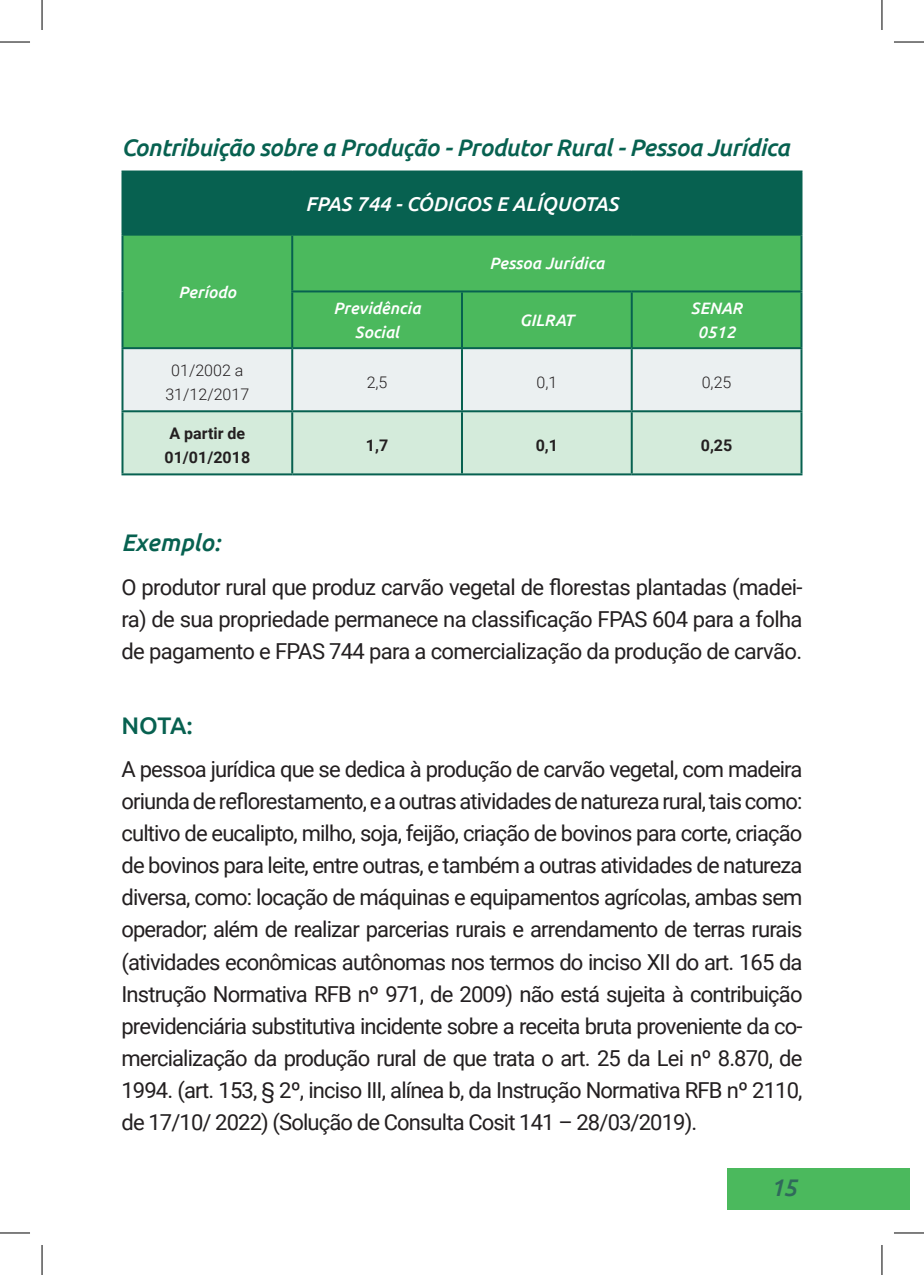
<style>
.page{position:relative;width:924px;height:1275px;background:#fff}
.page>*{position:absolute;margin:0;border:0;box-sizing:border-box;transform-origin:0 0}
.t1{font:italic 500 24px "Ubuntu";letter-spacing:-.02em;color:#076150}
.t2{font:italic 500 24px "Ubuntu";color:#076150}
.t3{font:500 24px "Ubuntu";color:#076150}
.t4{font:italic 500 24px "Ubuntu";color:#30695b}
.t5{font:22px/32px "Roboto";letter-spacing:-.04em;color:#231f20;text-align:justify}
.t6{font:italic 500 20px "Ubuntu";color:#fff}
.t7{font:italic 500 16.4px/24px "Ubuntu";color:#fff;text-align:center}
.t8{font:700 16px/24px "Roboto";color:#231f20;text-align:center}
.t9{font:300 16px/24px "Roboto";color:#231f20;text-align:center}
</style>
<div class="page">
<div style="left:727px;top:1168px;width:182px;height:42px;background:#4bb95d"></div>
<div style="left:122px;top:171px;width:679px;height:64px;background:#076150"></div>
<div style="left:123px;top:236px;width:677px;height:111px;background:#4bb95d"></div>
<svg style="left:123px;top:349px;width:677px;height:124px;background:#deece5"></svg>
<hr style="left:121px;top:170px;width:171px;height:2px;background:#076150">
<hr style="left:121px;top:172px;width:2px;height:62px;background:#076150">
<hr style="left:292px;top:170px;width:170px;height:2px;background:#076150">
<hr style="left:462px;top:170px;width:169px;height:2px;background:#076150">
<hr style="left:631px;top:170px;width:171px;height:2px;background:#076150">
<hr style="left:800px;top:172px;width:2px;height:62px;background:#076150">
<hr style="left:121px;top:234px;width:171px;height:2px;background:#076150">
<hr style="left:121px;top:236px;width:2px;height:55px;background:#076150">
<hr style="left:121px;top:291px;width:2px;height:56px;background:#076150">
<hr style="left:292px;top:234px;width:170px;height:2px;background:#076150">
<hr style="left:291px;top:236px;width:2px;height:54px;background:#076150">
<hr style="left:462px;top:234px;width:169px;height:2px;background:#076150">
<hr style="left:631px;top:234px;width:171px;height:2px;background:#076150">
<hr style="left:800px;top:236px;width:2px;height:54px;background:#076150">
<hr style="left:291px;top:290px;width:171px;height:2px;background:#076150">
<hr style="left:291px;top:292px;width:2px;height:55px;background:#076150">
<hr style="left:462px;top:290px;width:169px;height:2px;background:#076150">
<hr style="left:461px;top:292px;width:2px;height:55px;background:#076150">
<hr style="left:631px;top:290px;width:171px;height:2px;background:#076150">
<hr style="left:630px;top:292px;width:2px;height:55px;background:#076150">
<hr style="left:800px;top:292px;width:2px;height:55px;background:#076150">
<hr style="left:121px;top:347px;width:171px;height:2px;background:#076150">
<hr style="left:121px;top:349px;width:2px;height:61px;background:#076150">
<hr style="left:292px;top:347px;width:170px;height:2px;background:#076150">
<hr style="left:291px;top:349px;width:2px;height:61px;background:#076150">
<hr style="left:462px;top:347px;width:169px;height:2px;background:#076150">
<hr style="left:461px;top:349px;width:2px;height:61px;background:#076150">
<hr style="left:631px;top:347px;width:171px;height:2px;background:#076150">
<hr style="left:630px;top:349px;width:2px;height:61px;background:#076150">
<hr style="left:800px;top:349px;width:2px;height:61px;background:#076150">
<hr style="left:121px;top:410px;width:171px;height:2px;background:#076150">
<hr style="left:121px;top:412px;width:2px;height:61px;background:#076150">
<hr style="left:292px;top:410px;width:170px;height:2px;background:#076150">
<hr style="left:291px;top:412px;width:2px;height:61px;background:#076150">
<hr style="left:462px;top:410px;width:169px;height:2px;background:#076150">
<hr style="left:461px;top:412px;width:2px;height:61px;background:#076150">
<hr style="left:631px;top:410px;width:171px;height:2px;background:#076150">
<hr style="left:630px;top:412px;width:2px;height:61px;background:#076150">
<hr style="left:800px;top:412px;width:2px;height:61px;background:#076150">
<hr style="left:121px;top:473px;width:171px;height:2px;background:#076150">
<hr style="left:292px;top:473px;width:170px;height:2px;background:#076150">
<hr style="left:462px;top:473px;width:169px;height:2px;background:#076150">
<hr style="left:631px;top:473px;width:171px;height:2px;background:#076150">
<hr style="left:0;top:42px;width:30px;height:1px;background:#000">
<hr style="left:893px;top:42px;width:30px;height:1px;background:#000">
<hr style="left:0;top:1232px;width:30px;height:1px;background:#000">
<hr style="left:893px;top:1232px;width:30px;height:1px;background:#000">
<hr style="left:42px;top:0;width:1px;height:30px;background:#000">
<hr style="left:42px;top:1245px;width:1px;height:30px;background:#000">
<hr style="left:881px;top:0;width:1px;height:30px;background:#000">
<hr style="left:881px;top:1245px;width:1px;height:30px;background:#000">
<p class="t1" style="left:121px;top:133px;width:669px">Contribuição sobre a Produção - Produtor Rural - Pessoa Jurídica</p>
<p class="t6" style="left:305px;top:191px;width:314px">FPAS 744 - CÓDIGOS E ALÍQUOTAS</p>
<p class="t7" style="left:178px;top:279px;width:59px">Período</p>
<p class="t9" style="left:165px;top:358px;width:85px">01/2002 a<br>31/12/2017</p>
<p class="t8" style="left:164px;top:421px;width:87px">A partir de<br>01/01/2018</p>
<p class="t7" style="left:333px;top:296px;width:88px">Previdência<br>Social</p>
<p class="t7" style="left:489px;top:251px;width:116px">Pessoa Jurídica</p>
<p class="t7" style="left:519px;top:308px;width:55px">GILRAT</p>
<p class="t7" style="left:690px;top:296px;width:53px">SENAR<br>0512</p>
<p class="t9" style="left:366px;top:370px;width:22px">2,5</p>
<p class="t9" style="left:536px;top:370px;width:22px">0,1</p>
<p class="t9" style="left:701px;top:370px;width:31px">0,25</p>
<p class="t8" style="left:366px;top:433px;width:24px">1,7</p>
<p class="t8" style="left:535px;top:433px;width:24px">0,1</p>
<p class="t8" style="left:700px;top:433px;width:33px">0,25</p>
<p class="t2" style="left:121px;top:528px;width:100px">Exemplo:</p>
<p class="t5" style="left:121px;top:570px;width:682px">O produtor rural que produz carvão vegetal de florestas plantadas (madei&shy;ra) de sua propriedade permanece na classificação FPAS 604 para a folha de pagamento e FPAS 744 para a comercialização da produção de carvão.</p>
<p class="t3" style="left:121px;top:710px;width:73px">NOTA:</p>
<p class="t5" style="left:121px;top:752px;width:682px">A pessoa jurídica que se dedica à produção de carvão vegetal, com madeira oriunda de reflorestamento, e a outras atividades de natureza rural, tais como: cultivo de eucalipto, milho, soja, feijão, criação de bovinos para corte, criação de bovinos para leite, entre outras, e também a outras atividades de natureza diversa, como: locação de máquinas e equipamentos agrícolas, ambas sem operador; além de realizar parcerias rurais e arrendamento de terras rurais (atividades econômicas autônomas nos termos do inciso XII do art. 165 da Instrução Normativa RFB nº 971, de 2009) não está sujeita à contribuição previdenciária substitutiva incidente sobre a receita bruta proveniente da co&shy;mercialização da produção rural de que trata o art. 25 da Lei nº 8.870, de 1994. (art. 153, § 2º, inciso III, alínea b, da Instrução Normativa RFB nº 2110, de 17/10/ 2022) (Solução de Consulta Cosit 141 – 28/03/2019).</p>
<p class="t4" style="left:770px;top:1172px;width:28px">15</p>
</div>
